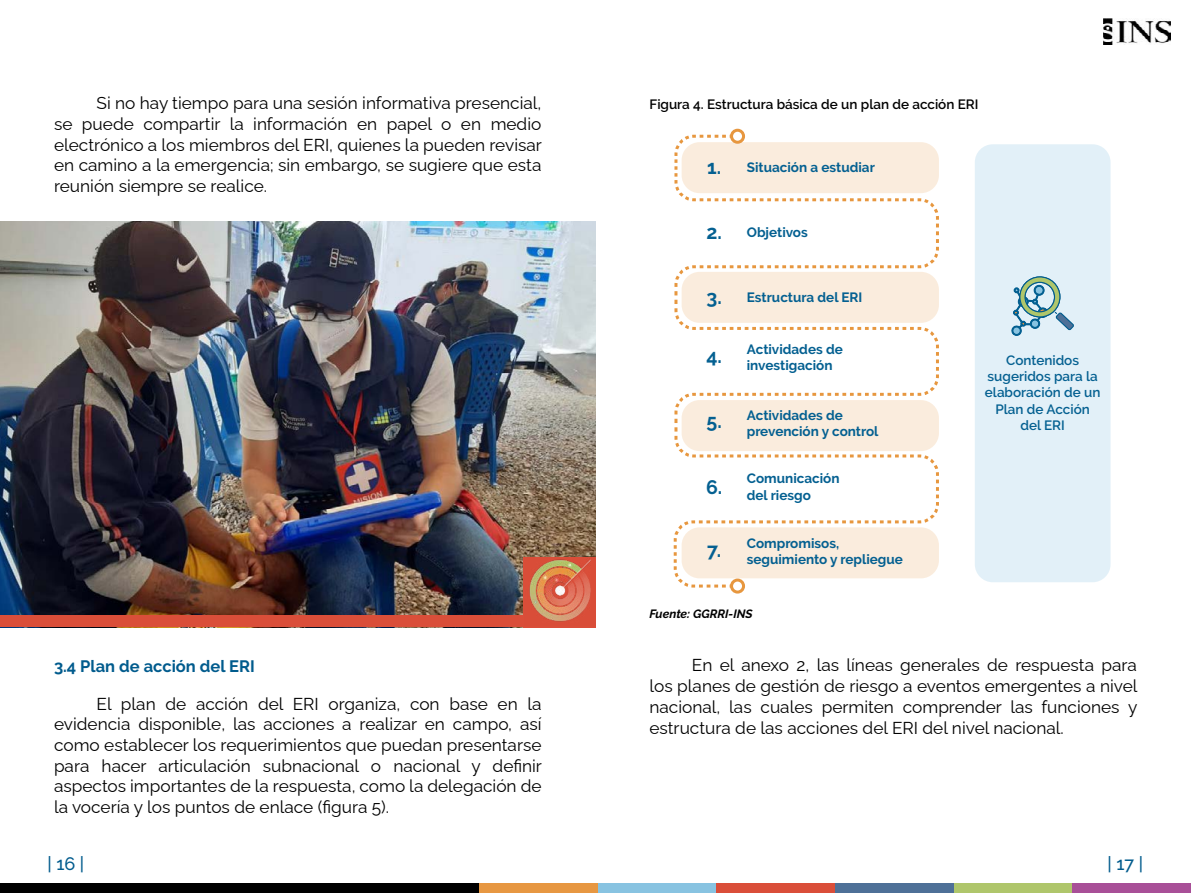
<style>
.page{position:relative;width:1191px;height:893px;background:#fff}
.page>*{position:absolute;margin:0;border:0;box-sizing:border-box;transform-origin:0 0}
.t1{font:700 19.5px "Raleway";color:#046091}
.t2{font:500 18px "Raleway";color:#005b8d}
.t3{font:17.25px/20.7px "Raleway";color:#000;text-align:justify}
.t4{font:700 16.5px "Raleway";color:#005b8d}
.t5{font:700 13.5px/16.2px "Raleway";color:#046091}
.t6{font:600 13.5px/16.2px "Raleway";color:#046091;text-align:center}
.t7{font:600 13.5px "Raleway";color:#000}
.t8{font:italic 700 12px "Raleway";color:#000}
</style>
<div class="page">
<img style="left:1103px;top:18px;width:67px;height:27px">
<div style="left:0;top:883px;width:481px;height:10px;background:#000"></div>
<div style="left:479px;top:883px;width:119px;height:10px;background:#e79741"></div>
<div style="left:598px;top:883px;width:118px;height:10px;background:#88c3e1"></div>
<div style="left:716px;top:883px;width:119px;height:10px;background:#da4e39"></div>
<div style="left:835px;top:883px;width:118px;height:10px;background:#4e7097"></div>
<div style="left:953px;top:883px;width:119px;height:10px;background:#afc66b"></div>
<div style="left:1072px;top:883px;width:119px;height:10px;background:#a84f97"></div>
<img style="left:0;top:221px;width:595px;height:394px">
<svg style="left:673px;top:133px;width:266px;height:455px"></svg>
<div style="left:730px;top:129px;width:15px;height:15px;border:3px solid #e7973f;border-radius:50%"></div>
<div style="left:730px;top:579px;width:15px;height:15px;border:3px solid #e7973f;border-radius:50%"></div>
<div style="left:681px;top:272px;width:258px;height:51px;background:#faecdd;border-radius:18px"></div>
<div style="left:681px;top:400px;width:258px;height:51px;background:#faecdd;border-radius:18px"></div>
<div style="left:681px;top:527px;width:258px;height:51px;background:#faecdd;border-radius:18px"></div>
<div style="left:974px;top:144px;width:136px;height:438px;background:#e2f0f8;border-radius:18px"></div>
<svg style="left:1011px;top:276px;width:63px;height:60px"></svg>
<div style="left:0;top:615px;width:595px;height:12px;background:#da4e39"></div>
<div style="left:523px;top:557px;width:72px;height:70px;background:#da4e39"></div>
<img style="left:529px;top:558px;width:62px;height:64px">
<p class="t3" style="left:54px;top:91px;width:489px;text-indent:43px">Si no hay tiempo para una sesión informativa presencial, se puede compartir la información en papel o en medio electrónico a los miembros del ERI, quienes la pueden revisar en camino a la emergencia; sin embargo, se sugiere que esta reunión siempre se realice.</p>
<p class="t7" style="left:649px;top:97px;width:330px">Figura 4. Estructura básica de un plan de acción ERI</p>
<p class="t1" style="left:707px;top:156px;width:16px">1.</p>
<p class="t1" style="left:706px;top:221px;width:17px">2.</p>
<p class="t1" style="left:706px;top:286px;width:17px">3.</p>
<p class="t1" style="left:706px;top:345px;width:17px">4.</p>
<p class="t1" style="left:706px;top:410px;width:17px">5.</p>
<p class="t1" style="left:706px;top:476px;width:18px">6.</p>
<p class="t1" style="left:707px;top:539px;width:15px">7.</p>
<p class="t5" style="left:747px;top:159px;width:130px">Situación a estudiar</p>
<p class="t5" style="left:747px;top:224px;width:63px">Objetivos</p>
<p class="t5" style="left:747px;top:289px;width:117px">Estructura del ERI</p>
<p class="t5" style="left:747px;top:341px;width:97px">Actividades de investigación</p>
<p class="t5" style="left:747px;top:407px;width:133px">Actividades de prevención y control</p>
<p class="t5" style="left:747px;top:471px;width:94px">Comunicación del riesgo</p>
<p class="t5" style="left:747px;top:535px;width:157px">Compromisos, seguimiento y repliegue</p>
<p class="t8" style="left:649px;top:607px;width:105px">Fuente: GGRRI-INS</p>
<p class="t6" style="left:985px;top:352px;width:117px">Contenidos sugeridos para la elaboración de un<br>Plan de Acción del ERI</p>
<p class="t4" style="left:54px;top:657px;width:202px">3.4 Plan de acción del ERI</p>
<p class="t3" style="left:649px;top:653px;width:489px;text-indent:43px">En el anexo 2, las líneas generales de respuesta para los planes de gestión de riesgo a eventos emergentes a nivel nacional, las cuales permiten comprender las funciones y estructura de las acciones del ERI del nivel nacional.</p>
<p class="t3" style="left:54px;top:691px;width:489px;text-indent:43px">El plan de acción del ERI organiza, con base en la evidencia disponible, las acciones a realizar en campo, así como establecer los requerimientos que puedan presentarse para hacer articulación subnacional o nacional y definir aspectos importantes de la respuesta, como la delegación de la vocería y los puntos de enlace (figura 5).</p>
<p class="t2" style="left:47px;top:853px;width:38px">| 16 |</p>
<p class="t2" style="left:1107px;top:853px;width:37px">| 17 |</p>
</div>
